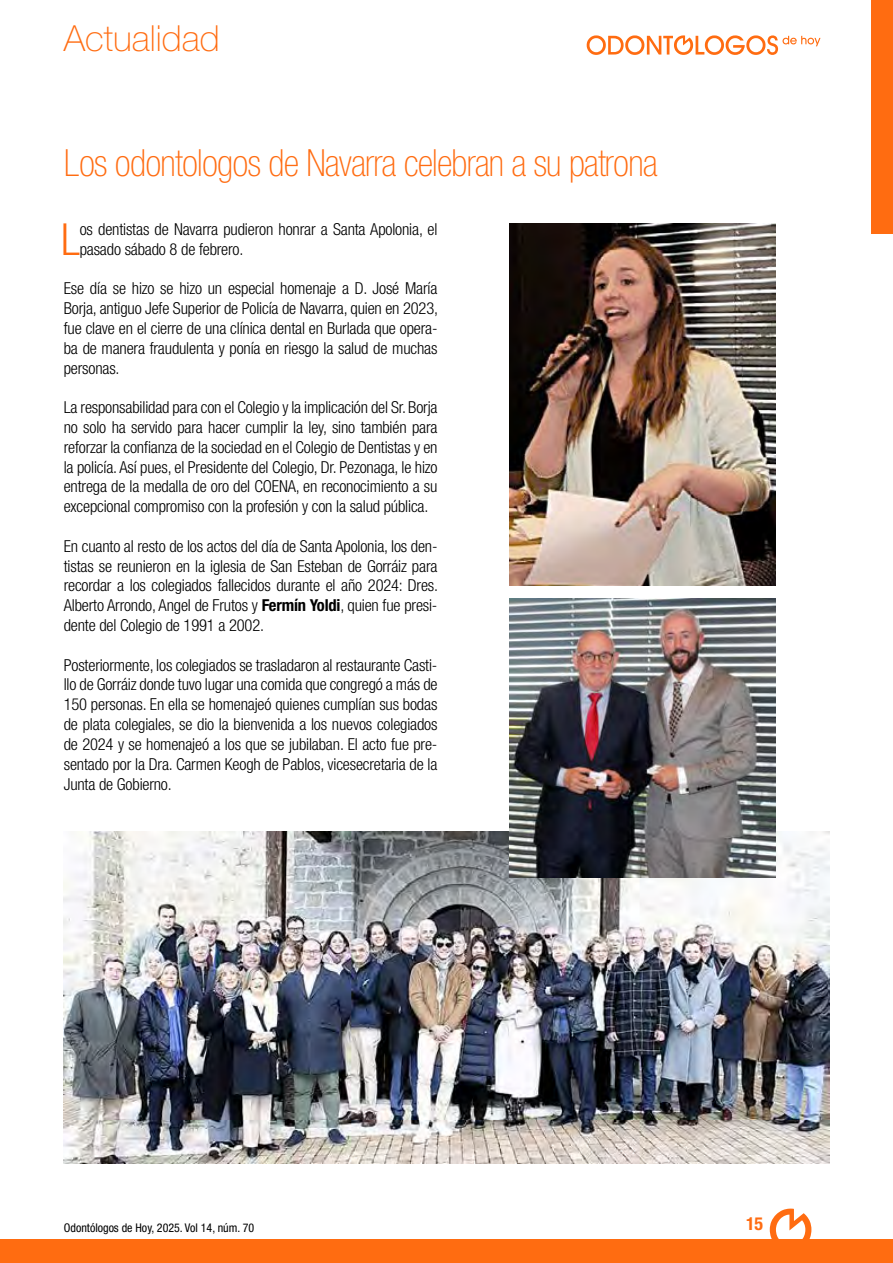
<style>
.page{position:relative;width:893px;height:1263px;background:#fff}
.page>*{position:absolute;margin:0;border:0;box-sizing:border-box;transform-origin:0 0}
.t1{font:300 condensed 44.25px "Helvetica Neue LT Std";color:#ff6c11}
.t2{font:100 condensed 37.5px "Helvetica Neue LT Std";letter-spacing:-.02em;color:#ff6c11}
.t3{font:100 36px "Helvetica Neue LT Std";color:#ff6c11}
.t4{font:700 condensed 18px "Helvetica Neue LT Std";color:#ff6c11}
.t5{font:300 condensed 16.5px/19.8px "Helvetica Neue LT Std";letter-spacing:-.01em;color:#000;text-align:justify}
.t6{font:condensed 12px "Helvetica Neue LT Std";color:#000}
.s1{font-weight:700}
</style>
<div class="page">
<div style="left:872px;top:0;width:21px;height:233px;background:#ff6c11"></div>
<svg style="left:587px;top:35px;width:233px;height:20px"></svg>
<svg style="left:769px;top:1208px;width:42px;height:31px"></svg>
<hr style="left:0;top:0;width:1px;height:233px;background:#ff6c11">
<div style="left:0;top:1239px;width:893px;height:24px;background:#ff6c11"></div>
<img style="left:64px;top:832px;width:765px;height:332px">
<img style="left:509px;top:223px;width:266px;height:362px">
<img style="left:509px;top:599px;width:266px;height:278px">
<h3 class="t3" style="left:64px;top:18px;width:158px">Actualidad</h3>
<h2 class="t2" style="left:64px;top:141px;width:595px">Los odontologos de Navarra celebran a su patrona</h2>
<h1 class="t1" style="left:61px;top:214px;width:20px">L</h1>
<p class="t5" style="left:80px;top:219px;width:359px">os dentistas de Navarra pudieron honrar a Santa Apolonia, el pasado sábado 8 de febrero.</p>
<p class="t5" style="left:64px;top:279px;width:376px">Ese día se hizo se hizo un especial homenaje a D. José María Borja, antiguo Jefe Superior de Policía de Navarra, quien en 2023, fue clave en el cierre de una clínica dental en Burlada que opera&shy;ba de manera fraudulenta y ponía en riesgo la salud de muchas personas.</p>
<p class="t5" style="left:64px;top:397px;width:375px">La responsabilidad para con el Colegio y la implicación del Sr. Borja no solo ha servido para hacer cumplir la ley, sino también para reforzar la confianza de la sociedad en el Colegio de Dentistas y en la policía. Así pues, el Presidente del Colegio, Dr. Pezonaga, le hizo entrega de la medalla de oro del COENA, en reconocimiento a su excepcional compromiso con la profesión y con la salud pública.</p>
<p class="t5" style="left:64px;top:536px;width:376px">En cuanto al resto de los actos del día de Santa Apolonia, los den&shy;tistas se reunieron en la iglesia de San Esteban de Gorráiz para recordar a los colegiados fallecidos durante el año 2024: Dres.<br>Alberto Arrondo, Angel de Frutos y <span class="s1">Fermín Yoldi</span>, quien fue presi&shy;dente del Colegio de 1991 a 2002.</p>
<p class="t5" style="left:64px;top:655px;width:375px">Posteriormente, los colegiados se trasladaron al restaurante Casti&shy;llo de Gorráiz donde tuvo lugar una comida que congregó a más de 150 personas. En ella se homenajeó quienes cumplían sus bodas de plata colegiales, se dio la bienvenida a los nuevos colegiados de 2024 y se homenajeó a los que se jubilaban. El acto fue pre&shy;sentado por la Dra. Carmen Keogh de Pablos, vicesecretaria de la Junta de Gobierno.</p>
<p class="t6" style="left:64px;top:1221px;width:192px">Odontólogos de Hoy, 2025. Vol 14, núm. 70</p>
<p class="t4" style="left:746px;top:1213px;width:19px">15</p>
</div>
